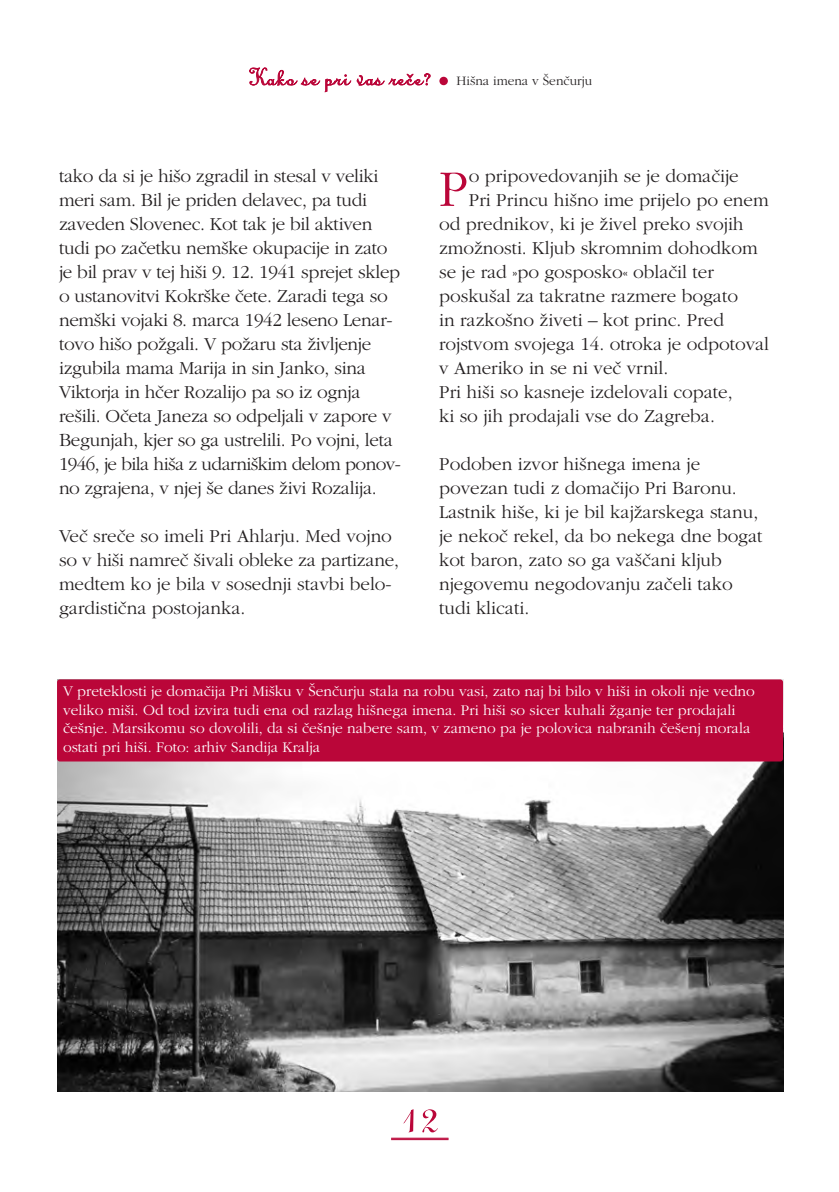
<style>
.page{position:relative;width:839px;height:1192px;background:#fff}
.page>*{position:absolute;margin:0;border:0;box-sizing:border-box;transform-origin:0 0}
.t1{font:60px "SS Linoscript";color:#ba0639}
.t2{font:300 53.2px "SS Garamond";color:#ba0639}
.t3{font:300 19px/24px "SS Garamond";color:#231f20}
.t4{font:300 15.4px/18.4px "SS Garamond";color:#fff}
.t5{font:300 13.4px "SS Garamond";color:#231f20}
.s1{font-family:"SS Linoscript";font-weight:400;font-size:26.8px;color:#ba0639}
</style>
<div class="page">
<hr style="left:391px;top:1137px;width:57px;height:1px;background:#ba0639">
<hr style="left:391px;top:1138px;width:57px;height:1px;background:#ba0639">
<hr style="left:391px;top:1139px;width:57px;height:1px;background:#ba0639">
<div style="left:439px;top:77px;width:9px;height:8px;background:#ba0639;border-radius:50%"></div>
<img style="left:57px;top:679px;width:726px;height:412px">
<div style="left:57px;top:679px;width:726px;height:82px;background:#ba0639;border-radius:3px"></div>
<p class="t5" style="left:248px;top:73px;width:345px"><span class="s1">Kako se pri vas re~e?</span> Hi{na imena v [en~urju</p>
<p class="t3" style="left:59px;top:163px;width:343px">tako da si je hi{o zgradil in stesal v veliki meri sam. Bil je priden delavec, pa tudi zaveden Slovenec. Kot tak je bil aktiven tudi po za~etku nem{ke okupacije in zato je bil prav v tej hi{i 9. 12. 1941 sprejet sklep o ustanovitvi Kokr{ke ~ete. Zaradi tega so nem{ki vojaki 8. marca 1942 leseno Lenar - tovo hi{o po`gali. V po`aru sta `ivljenje izgubila mama Marija in sin Janko, sina Viktorja in h~er Rozalijo pa so iz ognja re{ili. O~eta Janeza so odpeljali v zapore v Begunjah, kjer so ga ustrelili. Po vojni, leta 1946, je bila hi{a z udarni{kim delom ponov - no zgrajena, v njej {e danes `ivi Rozalija.</p>
<p class="t3" style="left:59px;top:523px;width:341px">Ve~ sre~e so imeli Pri Ahlarju. Med vojno so v hi{i namre~ {ivali obleke za partizane, medtem ko je bila v sosednji stavbi belo - gardisti~na postojanka.</p>
<h2 class="t2" style="left:439px;top:156px;width:31px">P</h2>
<p class="t3" style="left:469px;top:163px;width:271px">o pripovedovanjih se je doma~ije</p>
<p class="t3" style="left:469px;top:187px;width:301px">Pri Princu hi{no ime prijelo po enem</p>
<p class="t3" style="left:439px;top:211px;width:306px">od prednikov, ki je `ivel preko svojih</p>
<p class="t3" style="left:439px;top:235px;width:320px">zmo`nosti. Kljub skromnim dohodkom</p>
<p class="t3" style="left:439px;top:259px;width:276px">se je rad »po gosposko« obla~il ter</p>
<p class="t3" style="left:439px;top:283px;width:300px">posku{al za takratne razmere bogato</p>
<p class="t3" style="left:439px;top:307px;width:286px">in razko{no `iveti – kot princ. Pred</p>
<p class="t3" style="left:439px;top:331px;width:332px">rojstvom svojega 14. otroka je odpotoval</p>
<p class="t3" style="left:439px;top:355px;width:231px">v Ameriko in se ni ve~ vrnil.</p>
<p class="t3" style="left:439px;top:379px;width:295px">Pri hi{i so kasneje izdelovali copate,</p>
<p class="t3" style="left:439px;top:403px;width:277px">ki so jih prodajali vse do Zagreba.</p>
<p class="t3" style="left:439px;top:451px;width:325px">Podoben izvor hi{nega imena je povezan tudi z doma~ijo Pri Baronu.<br>Lastnik hi{e, ki je bil kaj`arskega stanu, je neko~ rekel, da bo nekega dne bogat kot baron, zato so ga va{~ani kljub njegovemu negodovanju za~eli tako tudi klicati.</p>
<p class="t4" style="left:63px;top:681px;width:693px">V preteklosti je doma~ija Pri Mi{ku v [en~urju stala na robu vasi, zato naj bi bilo v hi{i in okoli nje vedno veliko mi{i. Od tod izvira tudi ena od razlag hi{nega imena. Pri hi{i so sicer kuhali `ganje ter prodajali ~e{nje. Marsikomu so dovolili, da si ~e{nje nabere sam, v zameno pa je polovica nabranih ~e{enj morala ostati pri hi{i. Foto: arhiv Sandija Kralja</p>
<h1 class="t1" style="left:400px;top:1093px;width:41px">12</h1>
</div>
